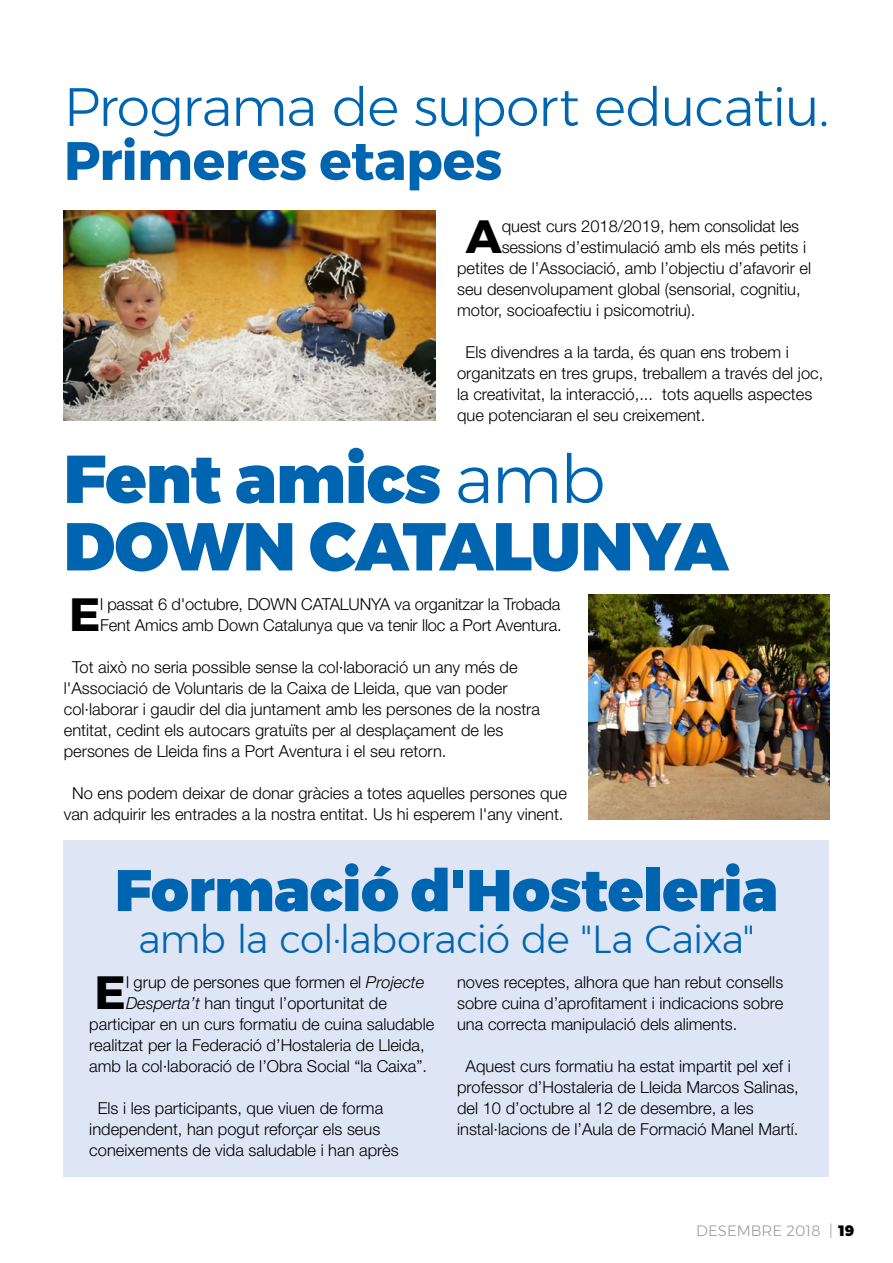
<style>
.page{position:relative;width:893px;height:1263px;background:#fff}
.page>*{position:absolute;margin:0;border:0;box-sizing:border-box;transform-origin:0 0}
.t1{font:900 67.5px/67.5px "Montserrat";letter-spacing:-.015em;color:#0065b1}
.t2{font:900 58.5px "Montserrat";letter-spacing:-.01em;color:#0065b1}
.t3{font:300 54px "Montserrat";letter-spacing:-.025em;color:#0065b1}
.t4{font:700 54px "Montserrat";letter-spacing:-.015em;color:#0065b1}
.t5{font:700 46.5px "Montserrat";color:#000}
.t6{font:300 39px "Montserrat";letter-spacing:-.02em;color:#0065b1}
.t7{font:300 16.5px/21px "Helvetica Neue LT Std";color:#000}
.t8{font:300 15px "Montserrat";color:#9d9d9c}
.s1{font-weight:300}
.s2{font-style:italic}
.s3{font-weight:900;color:#000}
</style>
<div class="page">
<div style="left:64px;top:841px;width:765px;height:336px;background:#dee5f5"></div>
<img style="left:64px;top:211px;width:372px;height:210px">
<img style="left:588px;top:594px;width:241px;height:226px">
<h3 class="t3" style="left:64px;top:66px;width:767px">Programa de suport educatiu.</h3>
<h3 class="t4" style="left:64px;top:117px;width:440px">Primeres etapes</h3>
<h3 class="t5" style="left:466px;top:199px;width:37px">A</h3>
<p class="t7" style="left:502px;top:215px;width:299px">quest curs 2018/2019, hem consolidat les</p>
<p class="t7" style="left:502px;top:236px;width:306px">sessions d’estimulació amb els més petits i</p>
<p class="t7" style="left:457px;top:257px;width:355px">petites de l’Associació, amb l’objectiu d’afavorir el</p>
<p class="t7" style="left:457px;top:278px;width:345px">seu desenvolupament global (sensorial, cognitiu,</p>
<p class="t7" style="left:457px;top:299px;width:240px">motor, socioafectiu i psicomotriu).</p>
<p class="t7" style="left:457px;top:341px;width:368px;text-indent:8px">Els divendres a la tarda, és quan ens trobem i organitzats en tres grups, treballem a través del joc, la creativitat, la interacció,... tots aquells aspectes que potenciaran el seu creixement.</p>
<h1 class="t1" style="left:64px;top:446px;width:666px">Fent amics <span class="s1">amb<br></span>DOWN CATALUNYA</h1>
<h3 class="t5" style="left:69px;top:577px;width:33px">E</h3>
<p class="t7" style="left:100px;top:593px;width:463px">l passat 6 d'octubre, DOWN CATALUNYA va organitzar la Trobada<br>Fent Amics amb Down Catalunya que va tenir lloc a Port Aventura.</p>
<p class="t7" style="left:64px;top:656px;width:478px;text-indent:8px">Tot això no seria possible sense la col·laboració un any més de l'Associació de Voluntaris de la Caixa de Lleida, que van poder col·laborar i gaudir del dia juntament amb les persones de la nostra entitat, cedint els autocars gratuïts per al desplaçament de les persones de Lleida fins a Port Aventura i el seu retorn.</p>
<p class="t7" style="left:64px;top:782px;width:505px;text-align:center">No ens podem deixar de donar gràcies a totes aquelles persones que van adquirir les entrades a la nostra entitat. Us hi esperem l'any vinent.</p>
<h2 class="t2" style="left:115px;top:842px;width:665px">Formació d'Hosteleria</h2>
<h3 class="t6" style="left:138px;top:910px;width:618px">amb la col·laboració de "La Caixa"</h3>
<h3 class="t5" style="left:95px;top:955px;width:33px">E</h3>
<p class="t7" style="left:126px;top:971px;width:300px">l grup de persones que formen el <span class="s2">Projecte</span></p>
<p class="t7" style="left:126px;top:992px;width:262px"><span class="s2">Desperta’t</span> han tingut l’oportunitat de</p>
<p class="t7" style="left:89px;top:1013px;width:347px">participar en un curs formatiu de cuina saludable</p>
<p class="t7" style="left:89px;top:1034px;width:337px">realitzat per la Federació d’Hostaleria de Lleida,</p>
<p class="t7" style="left:89px;top:1055px;width:339px">amb la col·laboració de l’Obra Social “la Caixa”.</p>
<p class="t7" style="left:89px;top:1097px;width:311px;text-indent:8px">Els i les participants, que viuen de forma independent, han pogut reforçar els seus coneixements de vida saludable i han après</p>
<p class="t7" style="left:457px;top:971px;width:328px;text-align:justify">noves receptes, alhora que han rebut consells sobre cuina d’aprofitament i indicacions sobre una correcta manipulació dels aliments.</p>
<p class="t7" style="left:457px;top:1055px;width:343px;text-indent:8px">Aquest curs formatiu ha estat impartit pel xef i professor d’Hostaleria de Lleida Marcos Salinas, del 10 d’octubre al 12 de desembre, a les instal·lacions de l’Aula de Formació Manel Martí.</p>
<p class="t8" style="left:696px;top:1220px;width:160px">DESEMBRE 2018 | <span class="s3">19</span></p>
</div>
